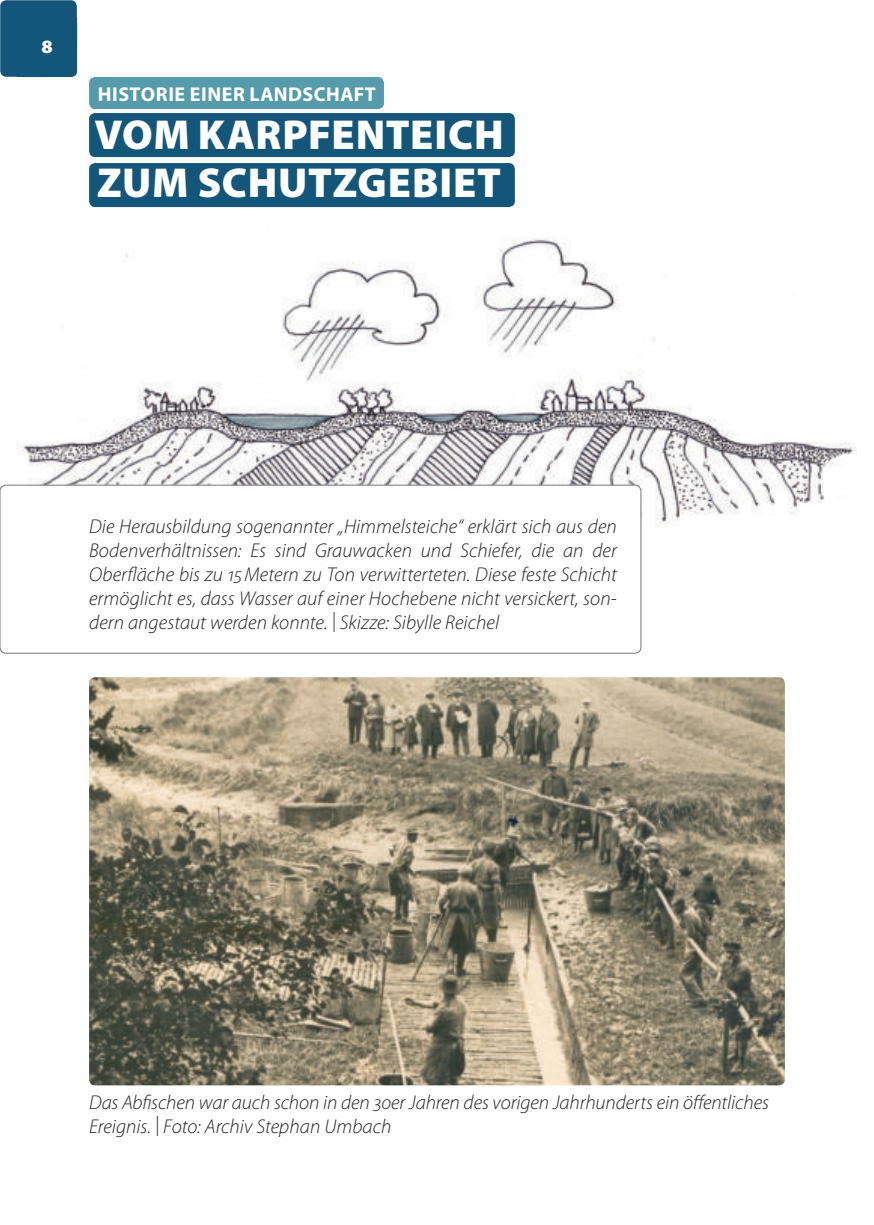
<style>
.page{position:relative;width:874px;height:1225px;background:#fff}
.page>*{position:absolute;margin:0;border:0;box-sizing:border-box;transform-origin:0 0}
.t1{font:900 42px/48px "Myriad Pro";letter-spacing:.015em;color:#fff}
.t2{font:italic 300 20px/24px "Myriad Pro";letter-spacing:-.005em;color:#231f20;text-align:justify}
.t3{font:700 20px "Myriad Pro";letter-spacing:.03em;color:#fff}
</style>
<div class="page">
<img style="left:17px;top:237px;width:839px;height:296px">
<img style="left:89px;top:677px;width:695px;height:408px">
<div style="left:89px;top:113px;width:425px;height:44px;background:#135679;border-radius:6px"></div>
<div style="left:89px;top:163px;width:425px;height:44px;background:#135679;border-radius:6px"></div>
<div style="left:89px;top:77px;width:295px;height:32px;background:#559bab;border-radius:6px"></div>
<div style="left:17px;top:485px;width:623px;height:168px;background:#fff"></div>
<div style="left:0;top:485px;width:641px;height:168px;border:1px solid #757679;border-radius:6px"></div>
<div style="left:0;top:0;width:77px;height:77px;background:#135679;border-radius:6px"></div>
<p class="t3" style="left:98px;top:84px;width:279px">HISTORIE EINER LANDSCHAFT</p>
<h1 class="t1" style="left:94px;top:110px;width:410px">VOM KARPFENTEICH<br>ZUM SCHUTZGEBIET</h1>
<p class="t2" style="left:89px;top:515px;width:529px">Die Herausbildung sogenannter „Himmelsteiche“ erklärt sich aus den Bodenverhältnissen: Es sind Grauwacken und Schiefer, die an der Oberfläche bis zu 15 Metern zu Ton verwitterteten. Diese feste Schicht ermöglicht es, dass Wasser auf einer Hochebene nicht versickert, son&shy;dern angestaut werden konnte. | Skizze: Sibylle Reichel</p>
<p class="t2" style="left:89px;top:1091px;width:681px">Das Abfischen war auch schon in den 30er Jahren des vorigen Jahrhunderts ein öffentliches<br>Ereignis. | Foto: Archiv Stephan Umbach</p>
</div>
